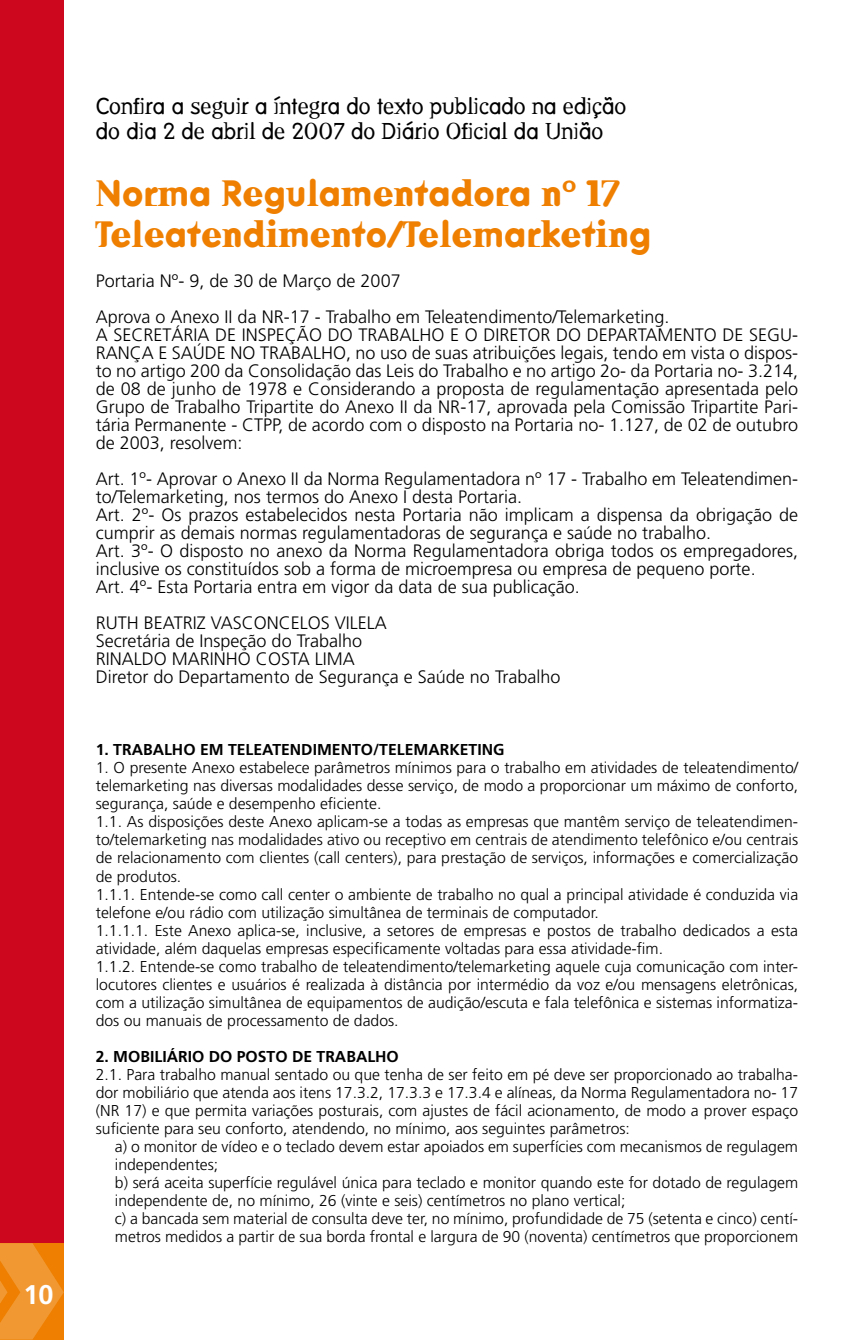
<style>
.page{position:relative;width:862px;height:1340px;background:#fff}
.page>*{position:absolute;margin:0;border:0;box-sizing:border-box;transform-origin:0 0}
.t1{font:700 36px/40.5px "Dead History";color:#ee7f00}
.t2{font:700 27px "Frutiger";color:#fff}
.t3{font:22.5px/24.8px "Dead History Roman";color:#000}
.t4{font:300 18px/18px "Frutiger";color:#000}
.t5{font:300 15.75px/18px "Frutiger";color:#000}
.t6{font:700 15.75px "Frutiger";color:#000}
.s1{font-family:"Frutiger"}
</style>
<div class="page">
<div style="left:0;top:0;width:64px;height:1339px;background:#cc071e"></div>
<svg style="left:0;top:1243px;width:64px;height:96px;background:#ef8f21"></svg>
<h2 class="t2" style="left:23px;top:1278px;width:32px">10</h2>
<h3 class="t3" style="left:96px;top:92px;width:531px">Confira a seguir a íntegra do texto publicado na edição do dia 2 de abril de 2007 do Diário Oficial da União</h3>
<h1 class="t1" style="left:96px;top:171px;width:557px">Norma Regulamentadora n<span class="s1">º</span> 17<br>Teleatendimento/Telemarketing</h1>
<p class="t4" style="left:96px;top:263px;width:575px;line-height:36px">Portaria Nº- 9, de 30 de Março de 2007<br>Aprova o Anexo II da NR-17 - Trabalho em Teleatendimento/Telemarketing.</p>
<p class="t4" style="left:96px;top:326px;width:703px">A SECRETÁRIA DE INSPEÇÃO DO TRABALHO E O DIRETOR DO DEPARTAMENTO DE SEGU-<br>RANÇA</p>
<p class="t4" style="left:96px;top:344px;width:703px;text-align:justify;text-indent:63px">E SAÚDE NO TRABALHO, no uso de suas atribuições legais, tendo em vista o dispos&shy;to no artigo 200 da Consolidação das Leis do Trabalho e no artigo 2o- da Portaria no- 3.214, de 08 de junho de 1978 e Considerando a proposta de regulamentação apresentada pelo Grupo de Trabalho Tripartite do Anexo II da NR-17, aprovada pela Comissão Tripartite Pari&shy;tária Permanente - CTPP, de acordo com o disposto na Portaria no- 1.127, de 02 de outubro de 2003, resolvem:</p>
<p class="t4" style="left:96px;top:470px;width:703px">Art. 1º- Aprovar o Anexo II da Norma Regulamentadora nº 17 - Trabalho em Teleatendimen&shy;to/Telemarketing, nos termos do Anexo I desta Portaria.<br>Art. 2º- Os prazos estabelecidos nesta Portaria não implicam a dispensa da obrigação de cumprir as demais normas regulamentadoras de segurança e saúde no trabalho.<br>Art. 3º- O disposto no anexo da Norma Regulamentadora obriga todos os empregadores, inclusive os constituídos sob a forma de microempresa ou empresa de pequeno porte.<br>Art. 4º- Esta Portaria entra em vigor da data de sua publicação.</p>
<p class="t4" style="left:96px;top:614px;width:466px">RUTH BEATRIZ VASCONCELOS VILELA<br>Secretária de Inspeção do Trabalho<br>RINALDO MARINHO COSTA LIMA<br>Diretor do Departamento de Segurança e Saúde no Trabalho</p>
<p class="t6" style="left:96px;top:740px;width:410px">1. TRABALHO EM TELEATENDIMENTO/TELEMARKETING</p>
<p class="t5" style="left:96px;top:759px;width:703px">1. O presente Anexo estabelece parâmetros mínimos para o trabalho em atividades de teleatendimento/ telemarketing nas diversas modalidades desse serviço, de modo a proporcionar um máximo de conforto, segurança, saúde e desempenho eficiente.<br>1.1. As disposições deste Anexo aplicam-se a todas as empresas que mantêm serviço de teleatendimen&shy;to/telemarketing nas modalidades ativo ou receptivo em centrais de atendimento telefônico e/ou centrais de relacionamento com clientes (call centers), para prestação de serviços, informações e comercialização de produtos.<br>1.1.1. Entende-se como call center o ambiente de trabalho no qual a principal atividade é conduzida via telefone e/ou rádio com utilização simultânea de terminais de computador.<br>1.1.1.1. Este Anexo aplica-se, inclusive, a setores de empresas e postos de trabalho dedicados a esta atividade, além daquelas empresas especificamente voltadas para essa atividade-fim.<br>1.1.2. Entende-se como trabalho de teleatendimento/telemarketing aquele cuja comunicação com inter&shy;locutores clientes e usuários é realizada à distância por intermédio da voz e/ou mensagens eletrônicas, com a utilização simultânea de equipamentos de audição/escuta e fala telefônica e sistemas informatiza&shy;dos ou manuais de processamento de dados.</p>
<p class="t6" style="left:96px;top:1046px;width:304px">2. MOBILIÁRIO DO POSTO DE TRABALHO</p>
<p class="t5" style="left:96px;top:1065px;width:703px;text-align:justify">2.1. Para trabalho manual sentado ou que tenha de ser feito em pé deve ser proporcionado ao trabalha&shy;dor mobiliário que atenda aos itens 17.3.2, 17.3.3 e 17.3.4 e alíneas, da Norma Regulamentadora no- 17 (NR 17) e que permita variações posturais, com ajustes de fácil acionamento, de modo a prover espaço suficiente para seu conforto, atendendo, no mínimo, aos seguintes parâmetros:</p>
<p class="t5" style="left:115px;top:1137px;width:684px">a) o monitor de vídeo e o teclado devem estar apoiados em superfícies com mecanismos de regulagem independentes;<br>b) será aceita superfície regulável única para teclado e monitor quando este for dotado de regulagem independente de, no mínimo, 26 (vinte e seis) centímetros no plano vertical;<br>c) a bancada sem material de consulta deve ter, no mínimo, profundidade de 75 (setenta e cinco) centí&shy;metros medidos a partir de sua borda frontal e largura de 90 (noventa) centímetros que proporcionem</p>
</div>
